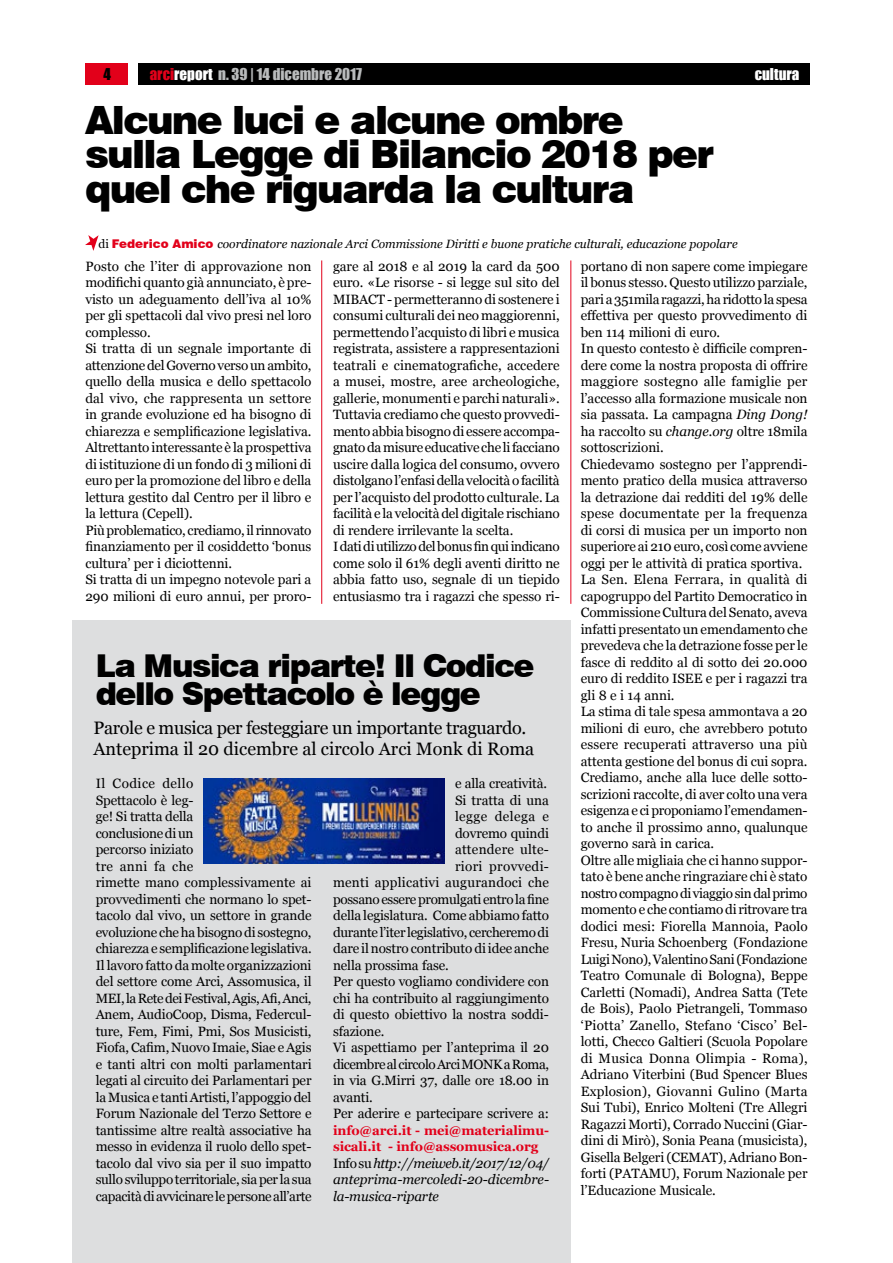
<style>
.page{position:relative;width:893px;height:1263px;background:#fff}
.page>*{position:absolute;margin:0;border:0;box-sizing:border-box;transform-origin:0 0}
.t1{font:900 39px/34.5px "Swiss 721 BT";letter-spacing:-.045em;color:#000}
.t2{font:900 31.5px/28.5px "Swiss 721 BT";letter-spacing:-.045em;color:#000}
.t3{font:18px/21px "Georgia";letter-spacing:-.02em;color:#000}
.t4{font:15px "Impact";color:#b9bbbc}
.t5{font:15px "Impact";color:#fff}
.t6{font:15px "Impact";color:#000}
.t7{font:13.5px/16.5px "Georgia";letter-spacing:-.005em;color:#000}
.t8{font:italic 13.5px/16.5px "Georgia";color:#000;text-align:justify}
.t9{font:13.5px "Georgia";letter-spacing:-.025em;color:#000}
.t10{font:13.5px "Georgia";letter-spacing:-.035em;color:#000}
.t11{font:13.5px "Georgia";letter-spacing:.015em;color:#000}
.t12{font:13.5px "Georgia";letter-spacing:.02em;color:#000}
.t13{font:13.5px "Georgia";letter-spacing:.025em;color:#000}
.t14{font:13.5px "Georgia";letter-spacing:.03em;color:#000}
.t15{font:700 13.05px/16.5px "Georgia";letter-spacing:-.01em;color:#e2001a}
.t16{font:italic 12px "Georgia";color:#000}
.s1{color:#e2001a}
.s2{color:#fff}
.s3{font-style:normal}
.s4{font-family:"Swiss 721 BT";font-weight:900;font-style:normal;color:#e2001a}
.s5{font-style:italic}
</style>
<div class="page">
<div style="left:85px;top:64px;width:43px;height:21px;background:#e2001a"></div>
<div style="left:138px;top:64px;width:672px;height:21px;background:#000"></div>
<div style="left:72px;top:621px;width:499px;height:642px;background:#dddedf"></div>
<svg style="left:85px;top:235px;width:14px;height:16px"></svg>
<hr style="left:321px;top:260px;width:1px;height:344px;background:#e2001a">
<hr style="left:570px;top:260px;width:1px;height:344px;background:#e2001a">
<img style="left:204px;top:778px;width:240px;height:85px">
<p class="t6" style="left:104px;top:62px;width:9px">4</p>
<p class="t4" style="left:150px;top:62px;width:214px"><span class="s1">arci</span><span class="s2">report</span> n. 39 | 14 dicembre 2017</p>
<p class="t5" style="left:755px;top:62px;width:46px">cultura</p>
<h1 class="t1" style="left:85px;top:102px;width:631px">Alcune luci e alcune ombre sulla Legge di Bilancio 2018 per quel che riguarda la cultura</h1>
<p class="t16" style="left:99px;top:236px;width:641px"><span class="s3">di</span> <span class="s4">Federico Amico</span> coordinatore nazionale Arci Commissione Diritti e buone pratiche culturali, educazione popolare</p>
<p class="t7" style="left:85px;top:258px;width:228px">Posto che l’iter di approvazione non modifichi quanto già annunciato, è pre&shy;visto un adeguamento dell’iva al 10% per gli spettacoli dal vivo presi nel loro complesso.<br>Si tratta di un segnale importante di attenzione del Governo verso un ambito, quello della musica e dello spettacolo dal vivo, che rappresenta un settore in grande evoluzione ed ha bisogno di chiarezza e semplificazione legislativa.<br>Altrettanto interessante è la prospettiva di istituzione di un fondo di 3 milioni di euro per la promozione del libro e della lettura gestito dal Centro per il libro e la lettura (Cepell).<br>Più problematico, crediamo, il rinnovato finanziamento per il cosiddetto ‘bonus cultura’ per i diciottenni.<br>Si tratta di un impegno notevole pari a 290 milioni di euro annui, per proro-</p>
<p class="t7" style="left:333px;top:258px;width:228px">gare al 2018 e al 2019 la card da 500 euro. «Le risorse - si legge sul sito del MIBACT - permetteranno di sostenere i consumi culturali dei neo maggiorenni, permettendo l’acquisto di libri e musica registrata, assistere a rappresentazioni teatrali e cinematografiche, accedere a musei, mostre, aree archeologiche, gallerie, monumenti e parchi naturali».<br>Tuttavia crediamo che questo provvedi&shy;mento abbia bisogno di essere accompa&shy;gnato da misure educative che li facciano uscire dalla logica del consumo, ovvero distolgano l’enfasi della velocità o facilità per l’acquisto del prodotto culturale. La facilità e la velocità del digitale rischiano di rendere irrilevante la scelta.<br>I dati di utilizzo del bonus fin qui indicano come solo il 61% degli aventi diritto ne abbia fatto uso, segnale di un tiepido entusiasmo tra i ragazzi che spesso ri-</p>
<p class="t7" style="left:581px;top:258px;width:228px">portano di non sapere come impiegare il bonus stesso. Questo utilizzo parziale, pari a 351mila ragazzi, ha ridotto la spesa effettiva per questo provvedimento di ben 114 milioni di euro.<br>In questo contesto è difficile compren&shy;dere come la nostra proposta di offrire maggiore sostegno alle famiglie per l’accesso alla formazione musicale non sia passata. La campagna <span class="s5">Ding Dong! </span>ha raccolto su <span class="s5">change.org</span> oltre 18mila sottoscrizioni.<br>Chiedevamo sostegno per l’apprendi&shy;mento pratico della musica attraverso la detrazione dai redditi del 19% delle spese documentate per la frequenza di corsi di musica per un importo non superiore ai 210 euro, così come avviene oggi per le attività di pratica sportiva.<br>La Sen. Elena Ferrara, in qualità di capogruppo del Partito Democratico in Commissione Cultura del Senato, aveva infatti presentato un emendamento che prevedeva che la detrazione fosse per le fasce di reddito al di sotto dei 20.000 euro di reddito ISEE e per i ragazzi tra gli 8 e i 14 anni.<br>La stima di tale spesa ammontava a 20 milioni di euro, che avrebbero potuto essere recuperati attraverso una più attenta gestione del bonus di cui sopra.<br>Crediamo, anche alla luce delle sotto&shy;scrizioni raccolte, di aver colto una vera esigenza e ci proponiamo l’emendamen&shy;to anche il prossimo anno, qualunque governo sarà in carica.<br>Oltre alle migliaia che ci hanno suppor&shy;tato è bene anche ringraziare chi è stato nostro compagno di viaggio sin dal primo momento e che contiamo di ritrovare tra dodici mesi: Fiorella Mannoia, Paolo Fresu, Nuria Schoenberg (Fondazione Luigi Nono), Valentino Sani (Fondazione Teatro Comunale di Bologna), Beppe Carletti (Nomadi), Andrea Satta (Tete de Bois), Paolo Pietrangeli, Tommaso ‘Piotta’ Zanello, Stefano ‘Cisco’ Bel&shy;lotti, Checco Galtieri (Scuola Popolare di Musica Donna Olimpia - Roma), Adriano Viterbini (Bud Spencer Blues Explosion), Giovanni Gulino (Marta Sui Tubi), Enrico Molteni (Tre Allegri Ragazzi Morti), Corrado Nuccini (Giar&shy;dini di Mirò), Sonia Peana (musicista), Gisella Belgeri (CEMAT), Adriano Bon&shy;forti (PATAMU), Forum Nazionale per l’Educazione Musicale.</p>
<h2 class="t2" style="left:96px;top:651px;width:440px">La Musica riparte! Il Codice dello Spettacolo è legge</h2>
<h3 class="t3" style="left:94px;top:718px;width:442px">Parole e musica per festeggiare un importante traguardo.<br>Anteprima il 20 dicembre al circolo Arci Monk di Roma</h3>
<p class="t7" style="left:96px;top:776px;width:217px">Il Codice dello<br>Spettacolo è leg-<br>ge! Si tratta della<br>conclusione di un<br>percorso iniziato<br>tre anni fa che<br>rimette mano complessivamente ai provvedimenti che normano lo spet&shy;tacolo dal vivo, un settore in grande evoluzione che ha bisogno di sostegno, chiarezza e semplificazione legislativa.<br>Il lavoro fatto da molte organizzazioni del settore come Arci, Assomusica, il MEI, la Rete dei Festival, Agis, Afi, Anci, Anem, AudioCoop, Disma, Federcul&shy;ture, Fem, Fimi, Pmi, Sos Musicisti, Fiofa, Cafim, Nuovo Imaie, Siae e Agis e tanti altri con molti parlamentari legati al circuito dei Parlamentari per la Musica e tanti Artisti, l’appoggio del Forum Nazionale del Terzo Settore e tantissime altre realtà associative ha messo in evidenza il ruolo dello spet&shy;tacolo dal vivo sia per il suo impatto sullo sviluppo territoriale, sia per la sua capacità di avvicinare le persone all’arte</p>
<p class="t7" style="left:455px;top:776px;width:94px">e alla creatività.</p>
<p class="t7" style="left:455px;top:792px;width:95px">Si tratta di una</p>
<p class="t14" style="left:455px;top:808px;width:95px">legge delega e</p>
<p class="t7" style="left:455px;top:825px;width:96px">dovremo quindi</p>
<p class="t12" style="left:455px;top:841px;width:96px">attendere ulte-</p>
<p class="t13" style="left:455px;top:858px;width:96px">riori provvedi-</p>
<p class="t11" style="left:333px;top:874px;width:217px">menti applicativi augurandoci che</p>
<p class="t9" style="left:333px;top:891px;width:217px">possano essere promulgati entro la fine</p>
<p class="t7" style="left:333px;top:908px;width:217px">della legislatura. Come abbiamo fatto</p>
<p class="t9" style="left:333px;top:924px;width:217px">durante l’iter legislativo, cercheremo di</p>
<p class="t7" style="left:333px;top:941px;width:217px">dare il nostro contributo di idee anche</p>
<p class="t7" style="left:333px;top:957px;width:117px">nella prossima fase.</p>
<p class="t7" style="left:333px;top:974px;width:217px">Per questo vogliamo condividere con</p>
<p class="t7" style="left:333px;top:990px;width:217px">chi ha contribuito al raggiungimento</p>
<p class="t7" style="left:333px;top:1007px;width:217px">di questo obiettivo la nostra soddi-</p>
<p class="t7" style="left:333px;top:1023px;width:53px">sfazione.</p>
<p class="t7" style="left:333px;top:1040px;width:217px">Vi aspettiamo per l’anteprima il 20</p>
<p class="t10" style="left:333px;top:1056px;width:217px">dicembre al circolo Arci MONK a Roma,</p>
<p class="t7" style="left:333px;top:1073px;width:217px">in via G.Mirri 37, dalle ore 18.00 in</p>
<p class="t7" style="left:333px;top:1089px;width:41px">avanti.</p>
<p class="t7" style="left:333px;top:1106px;width:217px">Per aderire e partecipare scrivere a:</p>
<p class="t15" style="left:333px;top:1122px;width:217px">info@arci.it - mei@materialimu&shy;sicali.it - info@assomusica.org</p>
<p class="t8" style="left:333px;top:1155px;width:217px"><span class="s3">Info su</span> http://meiweb.it/2017/12/04/ anteprima-mercoledi-20-dicembre&shy;la-musica-riparte</p>
</div>
